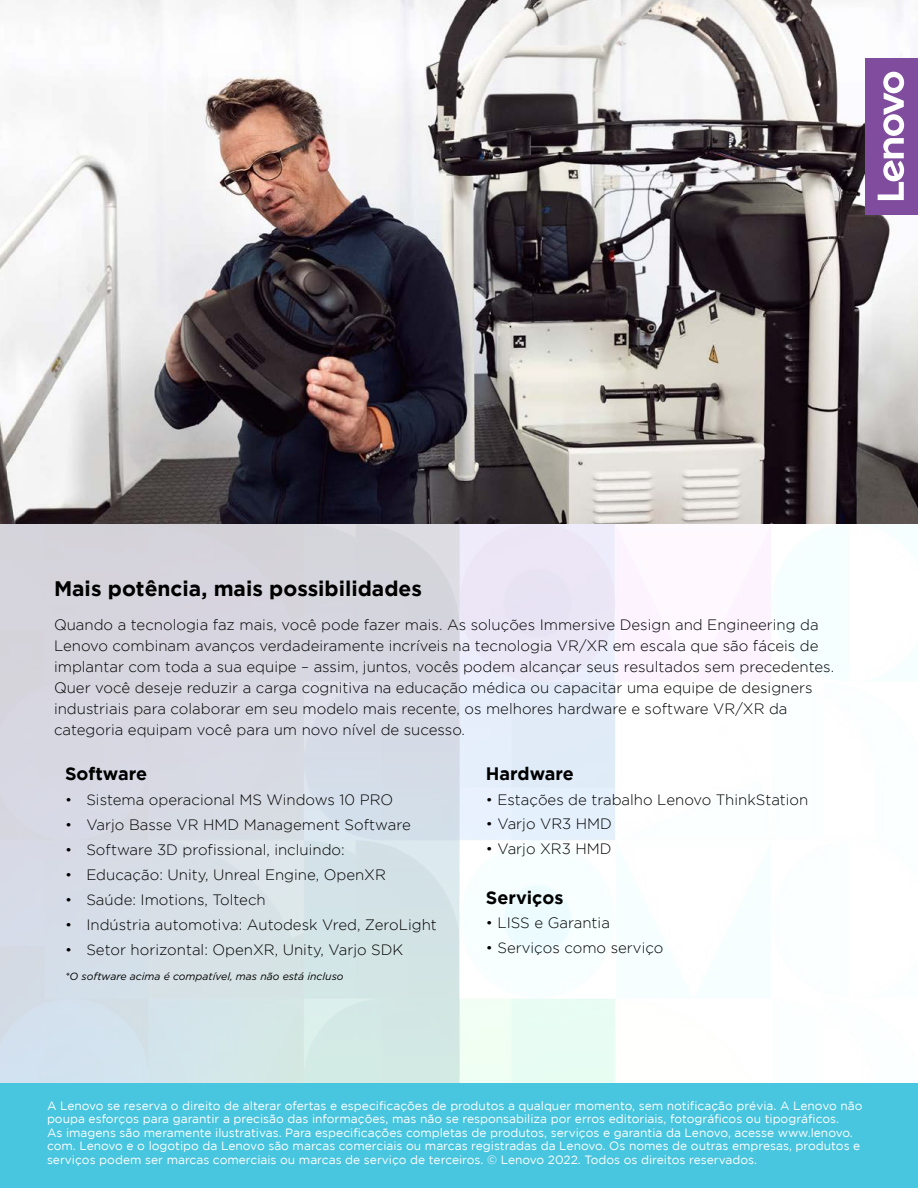
<style>
.page{position:relative;width:918px;height:1188px;background:#fff}
.page>*{position:absolute;margin:0;border:0;box-sizing:border-box;transform-origin:0 0}
.ParaStyle01__Leading{font:700 21px "Gotham";color:#000}
.ParaStyle01__Leading-2{font:700 18px "Gotham";color:#000}
.ParaStyle07__Leading{font:700 18px "Gotham";color:#000}
.ParaStyle04__Leading{font:300 15px/21px "Gotham";color:#000}
.ParaStyle07__Leading-2{font:300 15px "Gotham";color:#000}
.ParaStyle01__Leading-3{font:300 15px "Gotham";color:#000}
.ParaStyle02__Leading{font:300 15px "Gotham";color:#000}
.ParaStyle01__Leading-4{font:12px/13.5px "Gotham";color:#fff}
.ParaStyle07__Leading-3{font:italic 10.5px "Gotham";color:#000}
</style>
<div class="page">
<img style="left:0;top:0;width:918px;height:1083px">
<div style="left:0;top:1083px;width:918px;height:105px;background:#48c5df"></div>
<div style="left:866px;top:58px;width:52px;height:157px;background:#804c9e"></div>
<svg style="left:878px;top:72px;width:26px;height:128px"></svg>
<p class="ParaStyle01__Leading" style="left:54px;top:576px;width:369px">Mais potência, mais possibilidades</p>
<p class="ParaStyle04__Leading" style="left:54px;top:614px;width:782px">Quando a tecnologia faz mais, você pode fazer mais. As soluções Immersive Design and Engineering da Lenovo combinam avanços verdadeiramente incríveis na tecnologia VR/XR em escala que são fáceis de implantar com toda a sua equipe – assim, juntos, vocês podem alcançar seus resultados sem precedentes.<br>Quer você deseje reduzir a carga cognitiva na educação médica ou capacitar uma equipe de designers industriais para colaborar em seu modelo mais recente, os melhores hardware e software VR/XR da categoria equipam você para um novo nível de sucesso.</p>
<p class="ParaStyle01__Leading-2" style="left:486px;top:763px;width:89px">Hardware</p>
<p class="ParaStyle07__Leading-2" style="left:486px;top:791px;width:324px">• Estações de trabalho Lenovo ThinkStation</p>
<p class="ParaStyle07__Leading-2" style="left:486px;top:816px;width:128px">• Varjo VR3 HMD</p>
<p class="ParaStyle07__Leading-2" style="left:486px;top:841px;width:127px">• Varjo XR3 HMD</p>
<p class="ParaStyle07__Leading" style="left:486px;top:887px;width:79px">Serviços</p>
<p class="ParaStyle02__Leading" style="left:486px;top:915px;width:126px">• LISS e Garantia</p>
<p class="ParaStyle01__Leading-3" style="left:486px;top:940px;width:179px">• Serviços como serviço</p>
<p class="ParaStyle01__Leading-2" style="left:65px;top:763px;width:83px">Software</p>
<p class="ParaStyle07__Leading-2" style="left:65px;top:791px;width:330px">• Sistema operacional MS Windows 10 PRO</p>
<p class="ParaStyle07__Leading-2" style="left:65px;top:817px;width:347px">• Varjo Basse VR HMD Management Software</p>
<p class="ParaStyle07__Leading-2" style="left:65px;top:842px;width:281px">• Software 3D profissional, incluindo:</p>
<p class="ParaStyle07__Leading-2" style="left:65px;top:867px;width:322px">• Educação: Unity, Unreal Engine, OpenXR</p>
<p class="ParaStyle07__Leading-2" style="left:65px;top:892px;width:202px">• Saúde: Imotions, Toltech</p>
<p class="ParaStyle07__Leading-2" style="left:65px;top:917px;width:373px">• Indústria automotiva: Autodesk Vred, ZeroLight</p>
<p class="ParaStyle07__Leading-2" style="left:65px;top:942px;width:340px">• Setor horizontal: OpenXR, Unity, Varjo SDK</p>
<p class="ParaStyle07__Leading-3" style="left:65px;top:970px;width:280px">*O software acima é compatível, mas não está incluso</p>
<p class="ParaStyle01__Leading-4" style="left:47px;top:1098px;width:817px">A Lenovo se reserva o direito de alterar ofertas e especificações de produtos a qualquer momento, sem notificação prévia. A Lenovo não poupa esforços para garantir a precisão das informações, mas não se responsabiliza por erros editoriais, fotográficos ou tipográficos.<br>As imagens são meramente ilustrativas. Para especificações completas de produtos, serviços e garantia da Lenovo, acesse www.lenovo. com. Lenovo e o logotipo da Lenovo são marcas comerciais ou marcas registradas da Lenovo. Os nomes de outras empresas, produtos e serviços podem ser marcas comerciais ou marcas de serviço de terceiros. © Lenovo 2022. Todos os direitos reservados.</p>
</div>
